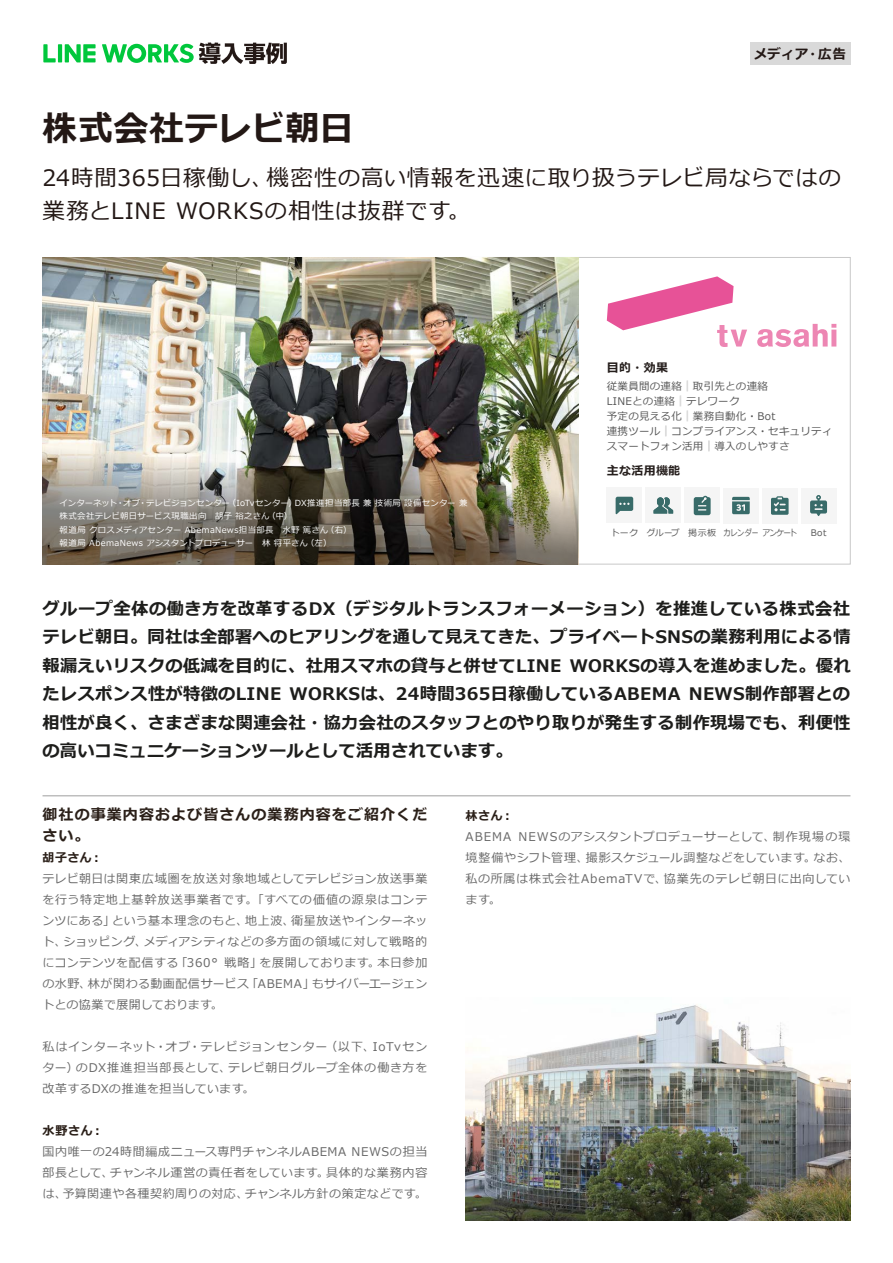
<style>
.page{position:relative;width:893px;height:1263px;background:#fff}
.page>*{position:absolute;margin:0;border:0;box-sizing:border-box;transform-origin:0 0}
.t1{font:700 34.5px "Meiryo";letter-spacing:.015em;color:#231815}
.t2{font:22.5px/33px "Meiryo";letter-spacing:.03em;color:#231815}
.t3{font:700 17.25px/28.5px "Meiryo";letter-spacing:.02em;color:#1d1d1b;text-align:right}
.t4{font:700 15px/21px "Meiryo";letter-spacing:.07em;color:#2b2019}
.t5{font:700 13.5px "Meiryo";letter-spacing:.01em;color:#231815}
.t6{font:12px/21px "Meiryo";letter-spacing:.045em;color:#6a6a6a;text-align:right}
.t7{font:12px "Meiryo";letter-spacing:.025em;color:#6a6a6a}
.t8{font:12px/21px "Meiryo";letter-spacing:.02em;color:#6a6a6a}
.t9{font:12px/21px "Meiryo";letter-spacing:.075em;color:#6a6a6a}
.t10{font:700 12px "Meiryo";letter-spacing:.045em;color:#2b2019}
.t11{font:700 12px "Meiryo";letter-spacing:.025em;color:#251e1c}
.t12{font:12px "Meiryo";letter-spacing:-.015em;color:#6a6a6a}
.t13{font:10.5px/15px "Meiryo";letter-spacing:.025em;color:#585858}
.t14{font:9px "Meiryo";letter-spacing:-.07em;color:#585858;scale:.8 1}
.t15{font:9px "Meiryo";letter-spacing:.005em;color:#585858}
.t16{font:9px "Meiryo";letter-spacing:.005em;color:#585858;scale:.95 1}
.t17{font:8.4px/13.5px "Meiryo";letter-spacing:.03em;color:#fff}
.t18{font:8.4px "Meiryo";letter-spacing:.055em;color:#fff}
.t19{font:8.4px "Meiryo";color:#fff}
.t20{font:8.4px "Meiryo";letter-spacing:.005em;color:#fff}
.t21{font:8.4px "Meiryo";letter-spacing:-.015em;color:#fff}
.s1{font-size:10.05px;color:#dcdcdc}
</style>
<div class="page">
<svg style="left:102px;top:43px;width:185px;height:21px"></svg>
<hr style="left:58px;top:44px;width:4px;height:18px;background:#00c73c">
<svg style="left:43px;top:44px;width:13px;height:18px"></svg>
<svg style="left:65px;top:44px;width:31px;height:18px"></svg>
<img style="left:43px;top:257px;width:535px;height:167px">
<div style="left:749px;top:43px;width:101px;height:22px;background:#d9d9d9"></div>
<svg style="left:607px;top:276px;width:140px;height:71px"></svg>
<svg style="left:757px;top:324px;width:79px;height:23px"></svg>
<hr style="left:43px;top:795px;width:807px;height:1px;background:#9e9e9e">
<img style="left:466px;top:1005px;width:384px;height:215px">
<div style="left:607px;top:488px;width:35px;height:35px;background:#f5f5f5"></div>
<svg style="left:616px;top:497px;width:17px;height:17px"></svg>
<img style="left:43px;top:424px;width:535px;height:140px">
<div style="left:646px;top:488px;width:35px;height:35px;background:#f5f5f5"></div>
<svg style="left:654px;top:497px;width:19px;height:16px"></svg>
<div style="left:685px;top:488px;width:35px;height:35px;background:#f5f5f5"></div>
<svg style="left:694px;top:496px;width:17px;height:19px"></svg>
<div style="left:723px;top:488px;width:35px;height:35px;background:#f5f5f5"></div>
<svg style="left:732px;top:497px;width:18px;height:17px"></svg>
<div style="left:762px;top:488px;width:35px;height:35px;background:#f5f5f5"></div>
<svg style="left:771px;top:496px;width:18px;height:19px"></svg>
<div style="left:801px;top:488px;width:35px;height:35px;background:#f5f5f5"></div>
<svg style="left:810px;top:495px;width:17px;height:21px"></svg>
<p class="t5" style="left:754px;top:44px;width:56px">メディア</p>
<p class="t5" style="left:806px;top:44px;width:41px">・広告</p>
<h1 class="t1" style="left:43px;top:104px;width:313px">株式会社テレビ朝日</h1>
<h2 class="t2" style="left:267px;top:162px;width:576px">機密性の高い情報を迅速に取り扱うテレビ局ならではの</h2>
<h2 class="t2" style="left:43px;top:162px;width:429px">24時間365日稼働し、<br>業務とLINE WORKSの相性は抜群です。</h2>
<p class="t17" style="left:123px;top:496px;width:19px">オブ</p>
<p class="t19" style="left:139px;top:497px;width:93px">・テレビジョンセンター</p>
<p class="t20" style="left:228px;top:497px;width:70px">（IoTvセンター）</p>
<p class="t18" style="left:295px;top:497px;width:174px">DX推進担当部長兼技術局設備センター兼</p>
<p class="t21" style="left:60px;top:497px;width:67px">インターネット・</p>
<p class="t17" style="left:60px;top:510px;width:211px">株式会社テレビ朝日サービス現職出向　胡子裕之さん</p>
<p class="t17" style="left:268px;top:510px;width:26px">（中(</p>
<p class="t17" style="left:306px;top:523px;width:27px;text-indent:-246px">報道局クロスメディアセンター AbemaNews担当部長　水野篤さん（左(</p>
<p class="t17" style="left:326px;top:523px;width:27px">（右(</p>
<p class="t17" style="left:60px;top:537px;width:250px">報道局 AbemaNews アシスタントプロデューサー　林将平さん</p>
<p class="t11" style="left:607px;top:359px;width:63px">目的・効果</p>
<p class="t13" style="left:607px;top:379px;width:227px">従業員間の連絡<span class="s1">｜</span>取引先との連絡<br>LINEとの連絡<span class="s1">｜</span>テレワーク<br>予定の見える化<span class="s1">｜</span>業務自動化・Bot<br>連携ツール<span class="s1">｜</span>コンプライアンス・セキュリティスマートフォン活用<span class="s1">｜</span>導入のしやすさ</p>
<p class="t11" style="left:607px;top:462px;width:75px">主な活用機能</p>
<p class="t15" style="left:611px;top:526px;width:29px">トーク</p>
<p class="t16" style="left:647px;top:526px;width:36px">グループ</p>
<p class="t14" style="left:723px;top:526px;width:94px">カレンダーアンケート</p>
<p class="t15" style="left:688px;top:527px;width:29px">掲示板</p>
<p class="t15" style="left:811px;top:526px;width:17px">Bot</p>
<h3 class="t3" style="left:43px;top:595px;width:810px">グループ全体の働き方を改革するDX（デジタルトランスフォーメーション）を推進している株式会社テレビ朝日。同社は全部署へのヒアリングを通して見えてきた、プライベートSNSの業務利用による情<br>WORKSの導入を進めました。優れ</h3>
<h3 class="t3" style="left:43px;top:652px;width:520px">報漏えいリスクの低減を目的に、社用スマホの貸与と併せてLINE</h3>
<h3 class="t3" style="left:43px;top:680px;width:809px;text-align:left">たレスポンス性が特徴のLINE<br>相性が良く、さまざまな関連会社・協力会社のスタッフとのやり取りが発生する制作現場でも、利便性の高いコミュニケーションツールとして活用されています。</h3>
<h3 class="t3" style="left:689px;top:680px;width:163px">NEWS制作部署との</h3>
<h3 class="t3" style="left:290px;top:680px;width:392px">WORKSは、24時間365日稼働しているABEMA</h3>
<p class="t4" style="left:43px;top:805px;width:386px">御社の事業内容および皆さんの業務内容をご紹介ください。</p>
<p class="t10" style="left:43px;top:849px;width:62px">胡子さん：</p>
<p class="t6" style="left:43px;top:869px;width:386px">テレビ朝日は関東広域圏を放送対象地域としてテレビジョン放送事業を行う特定地上基幹放送事業者です。「すべての価値の源泉はコンテ衛星放送やインターネッ</p>
<p class="t6" style="left:245px;top:911px;width:51px">地上波、</p>
<p class="t7" style="left:112px;top:913px;width:138px">という基本理念のもと、</p>
<p class="t6" style="left:43px;top:911px;width:74px">ンツにある」</p>
<p class="t6" style="left:63px;top:932px;width:85px">ショッピング、</p>
<p class="t6" style="left:144px;top:932px;width:285px">メディアシティなどの多方面の領域に対して戦略的</p>
<p class="t6" style="left:43px;top:932px;width:26px">ト、</p>
<p class="t6" style="left:224px;top:953px;width:39px">戦略」</p>
<p class="t6" style="left:378px;top:953px;width:51px">本日参加</p>
<p class="t6" style="left:176px;top:953px;width:44px">「360°</p>
<p class="t6" style="left:43px;top:953px;width:137px">にコンテンツを配信する</p>
<p class="t8" style="left:259px;top:953px;width:122px">を展開しております。</p>
<p class="t6" style="left:88px;top:974px;width:163px">林が関わる動画配信サービス</p>
<p class="t12" style="left:312px;top:976px;width:117px">もサイバーエージェン</p>
<p class="t6" style="left:246px;top:974px;width:70px">「ABEMA」</p>
<p class="t8" style="left:43px;top:974px;width:182px">の水野、<br>トとの協業で展開しております。</p>
<p class="t6" style="left:228px;top:1037px;width:201px;text-align:left;text-indent:-186px">私はインターネット・オブ・テレビジョンセンター<br>テレビ朝日グループ全体の働き方を</p>
<p class="t6" style="left:325px;top:1037px;width:51px">（以下、</p>
<p class="t6" style="left:373px;top:1037px;width:56px">IoTvセン</p>
<p class="t8" style="left:43px;top:1058px;width:213px">ター）<br>改革するDXの推進を担当しています。</p>
<p class="t10" style="left:43px;top:1122px;width:62px">水野さん：</p>
<p class="t6" style="left:43px;top:1142px;width:386px">国内唯一の24時間編成ニュース専門チャンネルABEMA NEWSの担当具体的な業務内容</p>
<p class="t9" style="left:76px;top:1058px;width:157px">のDX推進担当部長として、</p>
<p class="t6" style="left:110px;top:1163px;width:220px">チャンネル運営の責任者をしています。</p>
<p class="t6" style="left:43px;top:1163px;width:72px">部長として、</p>
<p class="t6" style="left:63px;top:1184px;width:187px">予算関連や各種契約周りの対応、</p>
<p class="t6" style="left:245px;top:1184px;width:183px">チャンネル方針の策定などです。</p>
<p class="t6" style="left:43px;top:1184px;width:26px">は、</p>
<p class="t10" style="left:466px;top:807px;width:49px">林さん：</p>
<p class="t6" style="left:466px;top:827px;width:47px">ABEMA</p>
<p class="t7" style="left:519px;top:829px;width:259px">NEWSのアシスタントプロデューサーとして、</p>
<p class="t6" style="left:773px;top:827px;width:79px">制作現場の環</p>
<p class="t7" style="left:586px;top:850px;width:232px">撮影スケジュール調整などをしています。</p>
<p class="t6" style="left:466px;top:848px;width:125px">境整備やシフト管理、</p>
<p class="t6" style="left:813px;top:848px;width:39px">なお、</p>
<p class="t6" style="left:664px;top:869px;width:188px">協業先のテレビ朝日に出向してい</p>
<p class="t9" style="left:466px;top:869px;width:203px">私の所属は株式会社AbemaTVで、ます。</p>
</div>
